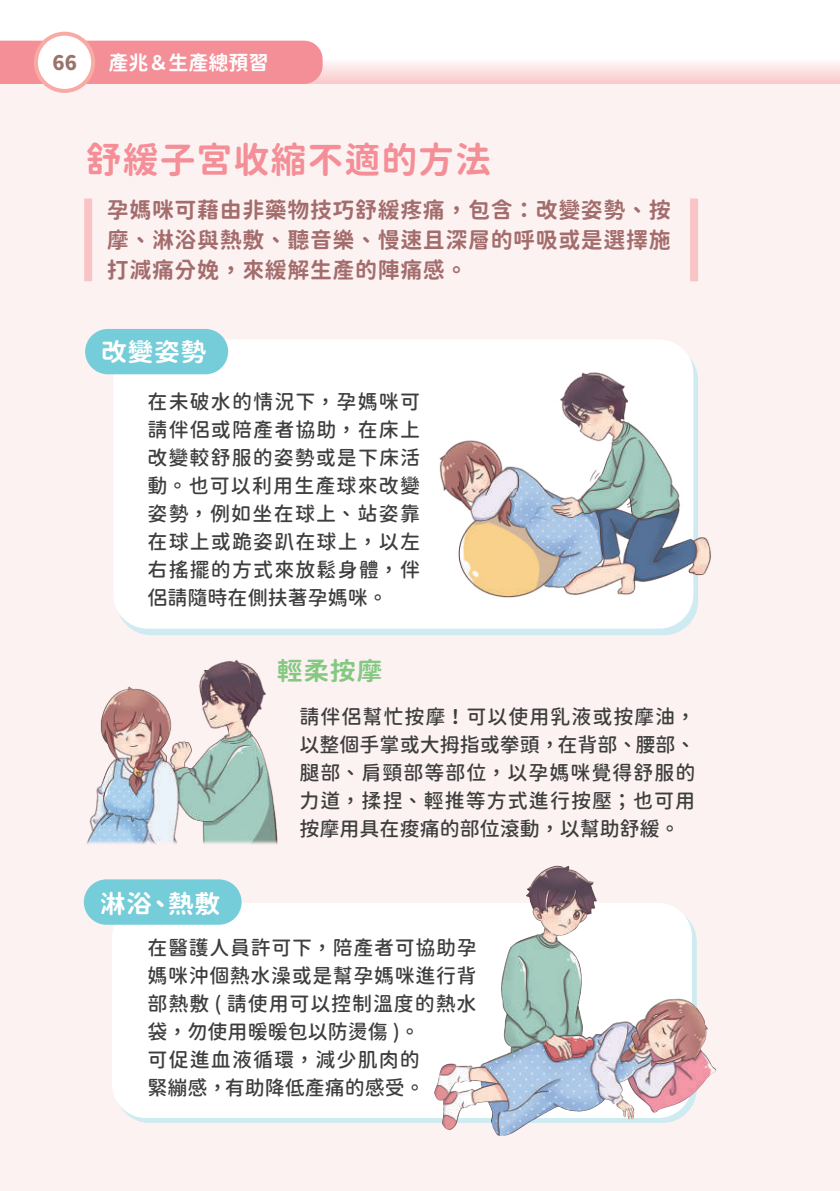
<style>
.page{position:relative;width:840px;height:1191px;background:#fff}
.page>*{position:absolute;margin:0;border:0;box-sizing:border-box;transform-origin:0 0}
.t1{font:36px "Gen Sen Rounded TW B";letter-spacing:.025em;color:#f48f98}
.t2{font:25px "Gen Sen Rounded TW B";letter-spacing:.02em;color:#fff;scale:1.04 1}
.t3{font:25px "Gen Sen Rounded TW B";color:#84c882;scale:1.04 1}
.t4{font:22px/30px "Gen Sen Rounded TW B";letter-spacing:.025em;color:#a46d6d;text-align:justify}
.t5{font:20px/28px "Gen Sen Rounded TW M";letter-spacing:.045em;color:#3e3e3f;text-align:justify}
.t6{font:20px "Gen Sen Rounded TW B";color:#fff}
.t7{font:20px "Gen Sen Rounded TW H";color:#9a736a}
</style>
<div class="page">
<div style="left:0;top:84px;width:839px;height:1107px;background:#fdf2f2"></div>
<svg style="left:0;top:31px;width:839px;height:53px"></svg>
<svg style="left:117px;top:346px;width:580px;height:289px;background:#d1ecf1"></svg>
<div style="left:113px;top:339px;width:580px;height:289px;background:#fff;border-radius:34px"></div>
<svg style="left:115px;top:907px;width:581px;height:216px;background:#cfdde2"></svg>
<svg style="left:112px;top:903px;width:579px;height:215px;fill:#fff"></svg>
<div style="left:85px;top:329px;width:143px;height:45px;background:#74cdd9;border-radius:23px"></div>
<div style="left:84px;top:879px;width:157px;height:45px;background:#74cdd9;border-radius:23px"></div>
<div style="left:0;top:41px;width:322px;height:43px;background:#f48f98"></div>
<div style="left:36px;top:34px;width:57px;height:57px;background:#fff;border-radius:50%"></div>
<div style="left:34px;top:32px;width:61px;height:61px;border:4px solid #f8aaa5;border-radius:50%"></div>
<img style="left:87px;top:660px;width:191px;height:185px">
<img style="left:439px;top:367px;width:272px;height:234px">
<div style="left:84px;top:198px;width:8px;height:83px;background:#f9c4c5"></div>
<div style="left:689px;top:198px;width:8px;height:83px;background:#f9c4c5"></div>
<img style="left:434px;top:866px;width:121px;height:270px">
<p class="t7" style="left:53px;top:51px;width:26px">66</p>
<p class="t6" style="left:108px;top:51px;width:161px">產兆＆生產總預習</p>
<h1 class="t1" style="left:86px;top:140px;width:407px">舒緩子宮收縮不適的方法</h1>
<p class="t4" style="left:107px;top:195px;width:565px">孕媽咪可藉由非藥物技巧舒緩疼痛，包含：改變姿勢、按摩、淋浴與熱敷、聽音樂、慢速且深層的呼吸或是選擇施打減痛分娩，來緩解生產的陣痛感。</p>
<p class="t2" style="left:101px;top:338px;width:103px">改變姿勢</p>
<p class="t5" style="left:147px;top:388px;width:274px">在未破水的情況下，孕媽咪可請伴侶或陪產者協助，在床上改變較舒服的姿勢或是下床活動。也可以利用生產球來改變姿勢，例如坐在球上、站姿靠在球上或跪姿趴在球上，以左右搖擺的方式來放鬆身體，伴侶請隨時在側扶著孕媽咪。</p>
<p class="t2" style="left:100px;top:889px;width:117px">淋浴、熱敷</p>
<p class="t3" style="left:277px;top:657px;width:103px">輕柔按摩</p>
<p class="t5" style="left:299px;top:703px;width:397px">請伴侶幫忙按摩！可以使用乳液或按摩油，以整個手掌或大拇指或拳頭，在背部、腰部、腿部、肩頸部等部位，以孕媽咪覺得舒服的力道，揉捏、輕推等方式進行按壓；也可用按摩用具在痠痛的部位滾動，以幫助舒緩。</p>
<p class="t5" style="left:147px;top:933px;width:330px;text-align:left">在醫護人員許可下，陪產者可協助孕媽咪沖個熱水澡或是幫孕媽咪進行背部熱敷 ( 請使用可以控制溫度的熱水袋，勿使用暖暖包以防燙傷 )。<br>可促進血液循環，減少肌肉的<br>緊繃感，有助降低產痛的感受。</p>
</div>
